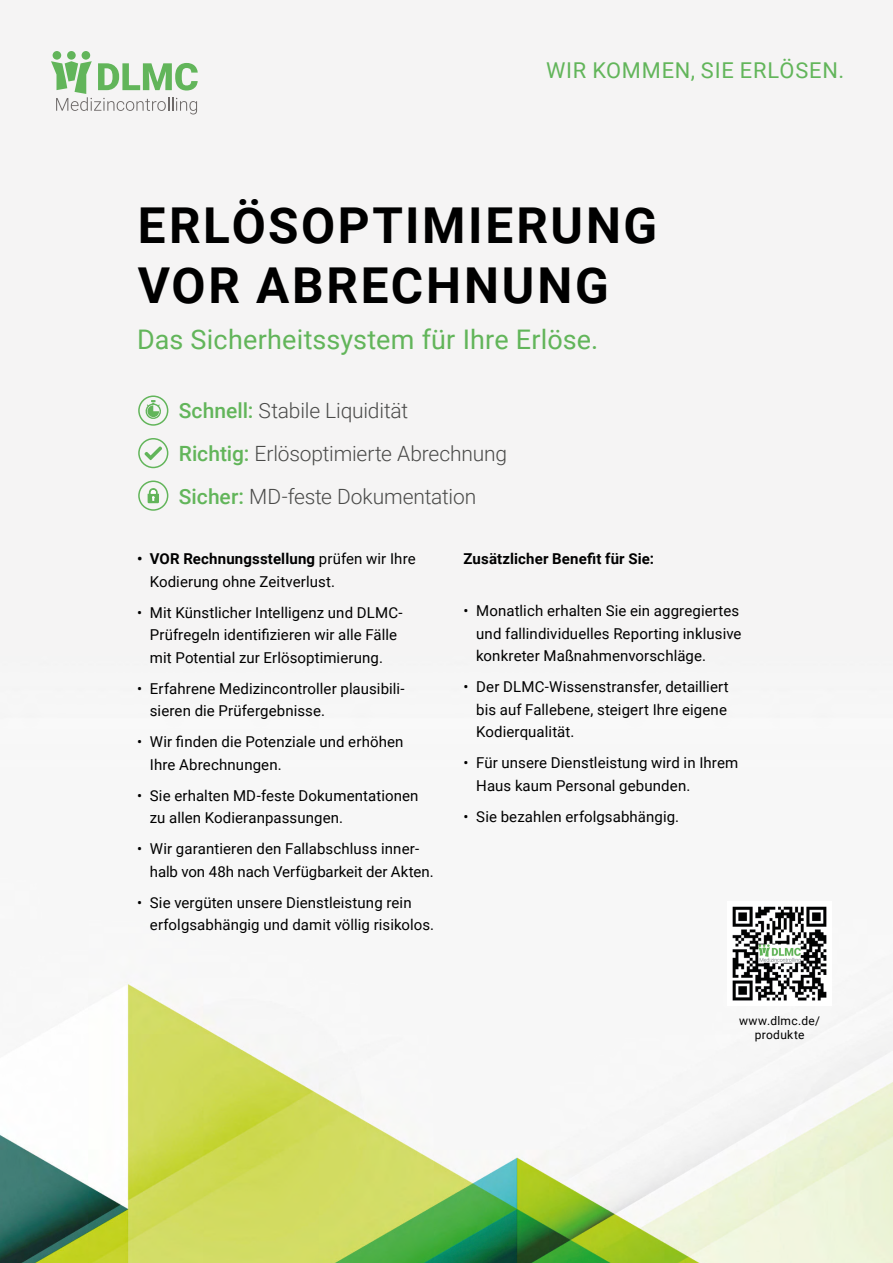
<style>
.page{position:relative;width:893px;height:1263px;background:#fff}
.page>*{position:absolute;margin:0;border:0;box-sizing:border-box;transform-origin:0 0}
.t1{font:700 49.5px/59.4px "Roboto";letter-spacing:.055em;color:#000}
.t2{font:27px "Roboto";letter-spacing:.005em;color:#62b55a}
.t3{font:21.9px "Roboto";letter-spacing:.035em;color:#62b55a}
.t4{font:300 21px/42.5px "Roboto";letter-spacing:-.01em;color:#4a4a49}
.t5{font:15px/22.5px "Roboto";letter-spacing:.005em;color:#000}
.t6{font:700 15px "Roboto";letter-spacing:.01em;color:#000}
.t7{font:12px/14.4px "Roboto";letter-spacing:.025em;color:#000;text-align:center}
.s1{font-weight:500;color:#62b55a}
.s2{font-weight:700}
</style>
<div class="page">
<img style="left:0;top:656px;width:893px;height:607px">
<div style="left:0;top:0;width:893px;height:656px;background:#f5f4f4"></div>
<img style="left:728px;top:902px;width:103px;height:103px">
<svg style="left:51px;top:51px;width:147px;height:63px"></svg>
<svg style="left:145px;top:400px;width:16px;height:19px"></svg>
<div style="left:138px;top:395px;width:30px;height:31px;border:1px solid #62b55a;border-radius:50%"></div>
<div style="left:138px;top:438px;width:30px;height:30px;border:1px solid #62b55a;border-radius:50%"></div>
<svg style="left:145px;top:446px;width:17px;height:14px"></svg>
<div style="left:138px;top:480px;width:30px;height:31px;border:1px solid #62b55a;border-radius:50%"></div>
<svg style="left:148px;top:488px;width:11px;height:15px"></svg>
<h3 class="t3" style="left:546px;top:55px;width:299px">WIR KOMMEN, SIE ERLÖSEN.</h3>
<h1 class="t1" style="left:138px;top:194px;width:521px">ERLÖSOPTIMIERUNG<br>VOR ABRECHNUNG</h1>
<h2 class="t2" style="left:137px;top:321px;width:463px">Das Sicherheitssystem für Ihre Erlöse.</h2>
<h3 class="t4" style="left:179px;top:389px;width:330px"><span class="s1">Schnell:</span> Stabile Liquidität<br><span class="s1">Richtig:</span> Erlösoptimierte Abrechnung<br><span class="s1">Sicher:</span> MD-feste Dokumentation</h3>
<p class="t5" style="left:150px;top:547px;width:267px;text-indent:-13px"><span class="s2">• VOR Rechnungsstellung</span> prüfen wir Ihre<br>Kodierung ohne Zeitverlust.</p>
<p class="t5" style="left:137px;top:600px;width:267px;text-align:center">• Mit Künstlicher Intelligenz und DLMC-<br>Prüfregeln identifizieren wir alle Fälle mit Potential zur Erlösoptimierung.</p>
<p class="t5" style="left:150px;top:676px;width:256px;text-indent:-13px">• Erfahrene Medizincontroller plausibili&shy;sieren die Prüfergebnisse.</p>
<p class="t5" style="left:150px;top:730px;width:255px;text-indent:-13px">• Wir finden die Potenziale und erhöhen<br>Ihre Abrechnungen.</p>
<p class="t5" style="left:150px;top:783px;width:270px;text-indent:-13px">• Sie erhalten MD-feste Dokumentationen zu allen Kodieranpassungen.</p>
<p class="t5" style="left:150px;top:837px;width:285px;text-indent:-13px">• Wir garantieren den Fallabschluss inner&shy;halb von 48h nach Verfügbarkeit der Akten.</p>
<p class="t5" style="left:150px;top:890px;width:286px;text-indent:-13px">• Sie vergüten unsere Dienstleistung rein erfolgsabhängig und damit völlig risikolos.</p>
<p class="t6" style="left:463px;top:548px;width:192px">Zusätzlicher Benefit für Sie:</p>
<p class="t5" style="left:476px;top:599px;width:267px;text-indent:-13px">• Monatlich erhalten Sie ein aggregiertes und fallindividuelles Reporting inklusive konkreter Maßnahmenvorschläge.</p>
<p class="t5" style="left:476px;top:675px;width:254px;text-indent:-13px">• Der DLMC-Wissenstransfer, detailliert bis auf Fallebene, steigert Ihre eigene<br>Kodierqualität.</p>
<p class="t5" style="left:476px;top:751px;width:264px;text-indent:-13px">• Für unsere Dienstleistung wird in Ihrem<br>Haus kaum Personal gebunden.</p>
<p class="t5" style="left:463px;top:805px;width:217px">• Sie bezahlen erfolgsabhängig.</p>
<p class="t7" style="left:739px;top:1012px;width:83px">www.dlmc.de/ produkte</p>
</div>
